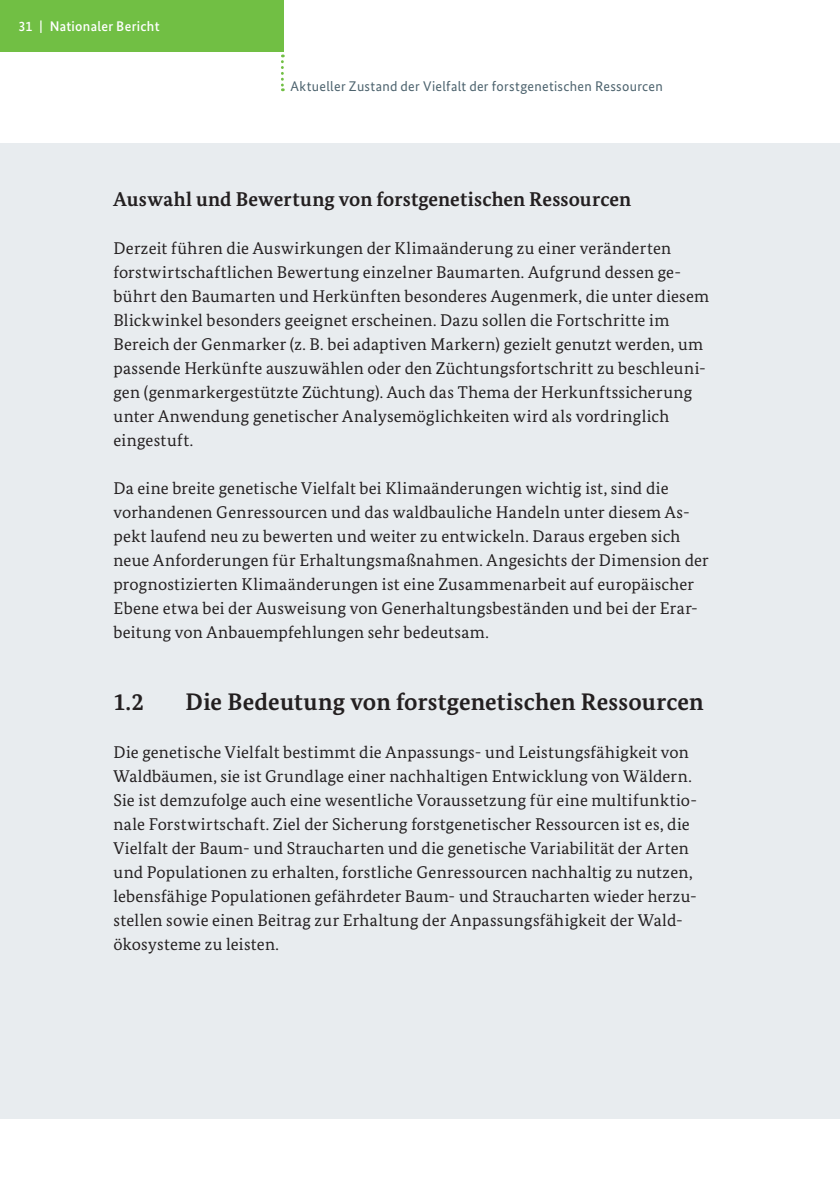
<style>
.page{position:relative;width:840px;height:1191px;background:#fff}
.page>*{position:absolute;margin:0;border:0;box-sizing:border-box;transform-origin:0 0}
.t1{font:700 24px "Bundes Serif";letter-spacing:.01em;color:#231f20}
.t2{font:700 20px "Bundes Serif";letter-spacing:.005em;color:#231f20}
.t3{font:17px/24px "Bundes Serif";letter-spacing:.015em;color:#231f20}
.t4{font:14px "Bundes Sans";letter-spacing:.02em;color:#4d636e}
.t5{font:500 14px "Bundes Sans";letter-spacing:.02em;color:#fff}
</style>
<div class="page">
<div style="left:0;top:143px;width:839px;height:975px;background:#e8ecef"></div>
<div style="left:0;top:0;width:283px;height:52px;background:#71bf44"></div>
<svg style="left:281px;top:55px;width:2px;height:36px"></svg>
<p class="t5" style="left:19px;top:18px;width:142px">31 | Nationaler Bericht</p>
<p class="t4" style="left:290px;top:77px;width:373px">Aktueller Zustand der Vielfalt der forstgenetischen Ressourcen</p>
<p class="t2" style="left:113px;top:187px;width:519px">Auswahl und Bewertung von forstgenetischen Ressourcen</p>
<p class="t3" style="left:113px;top:236px;width:597px">Derzeit führen die Auswirkungen der Klimaänderung zu einer veränderten forstwirtschaftlichen Bewertung einzelner Baumarten. Aufgrund dessen ge&shy;bührt den Baumarten und Herkünften besonderes Augenmerk, die unter diesem Blickwinkel besonders geeignet erscheinen. Dazu sollen die Fortschritte im Bereich der Genmarker (z. B. bei adaptiven Markern) gezielt genutzt werden, um passende Herkünfte auszuwählen oder den Züchtungsfortschritt zu beschleuni&shy;gen (genmarkergestützte Züchtung). Auch das Thema der Herkunftssicherung unter Anwendung genetischer Analysemöglichkeiten wird als vordringlich eingestuft.</p>
<p class="t3" style="left:113px;top:476px;width:596px">Da eine breite genetische Vielfalt bei Klimaänderungen wichtig ist, sind die vorhandenen Genressourcen und das waldbauliche Handeln unter diesem As&shy;pekt laufend neu zu bewerten und weiter zu entwickeln. Daraus ergeben sich neue Anforderungen für Erhaltungsmaßnahmen. Angesichts der Dimension der prognostizierten Klimaänderungen ist eine Zusammenarbeit auf europäischer Ebene etwa bei der Ausweisung von Generhaltungsbeständen und bei der Erar&shy;beitung von Anbauempfehlungen sehr bedeutsam.</p>
<h1 class="t1" style="left:113px;top:687px;width:32px">1.2</h1>
<h1 class="t1" style="left:185px;top:687px;width:519px">Die Bedeutung von forstgenetischen Ressourcen</h1>
<p class="t3" style="left:113px;top:740px;width:584px">Die genetische Vielfalt bestimmt die Anpassungs- und Leistungsfähigkeit von Waldbäumen, sie ist Grundlage einer nachhaltigen Entwicklung von Wäldern.<br>Sie ist demzufolge auch eine wesentliche Voraussetzung für eine multifunktio&shy;nale Forstwirtschaft. Ziel der Sicherung forstgenetischer Ressourcen ist es, die Vielfalt der Baum- und Straucharten und die genetische Variabilität der Arten und Populationen zu erhalten, forstliche Genressourcen nachhaltig zu nutzen, lebensfähige Populationen gefährdeter Baum- und Straucharten wieder herzu&shy;stellen sowie einen Beitrag zur Erhaltung der Anpassungsfähigkeit der Wald&shy;ökosysteme zu leisten.</p>
</div>
